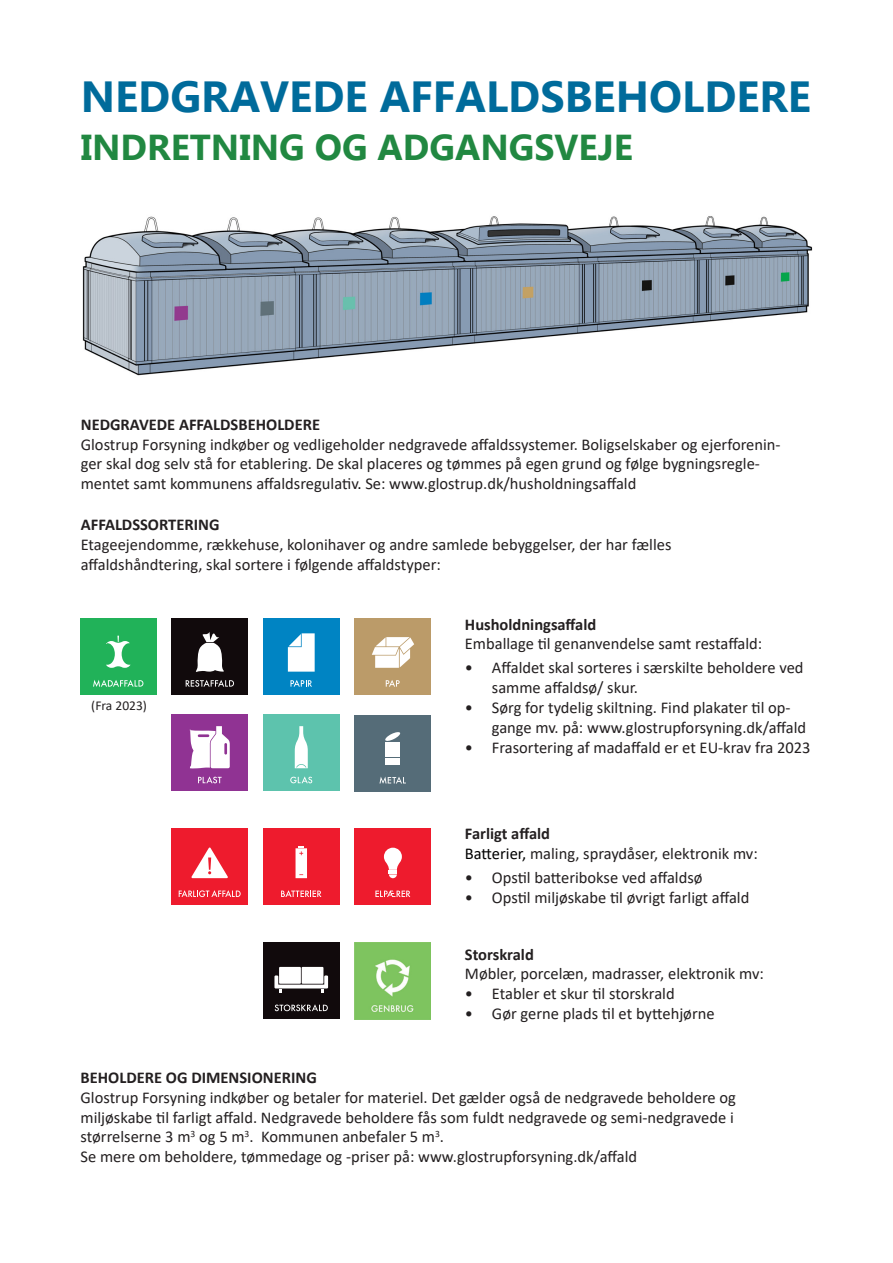
<style>
.page{position:relative;width:893px;height:1263px;background:#fff}
.page>*{position:absolute;margin:0;border:0;box-sizing:border-box;transform-origin:0 0}
.t1{font:700 43.5px "Myanmar Text";color:#006b9b}
.t2{font:700 36px "Myanmar Text";color:#218841}
.t3{font:16.5px/19.8px "Calibri";color:#231f20}
.t4{font:700 16.5px "Calibri";color:#231f20}
.t5{font:13.5px "Calibri";color:#231f20}
.s1{color:#000}
</style>
<div class="page">
<img style="left:82px;top:216px;width:730px;height:160px">
<div style="left:263px;top:618px;width:77px;height:77px;background:#0084c3"></div>
<svg style="left:290px;top:680px;width:22px;height:7px"></svg>
<svg style="left:288px;top:633px;width:27px;height:39px"></svg>
<div style="left:354px;top:715px;width:77px;height:76px;background:#556c78"></div>
<svg style="left:379px;top:777px;width:27px;height:7px"></svg>
<svg style="left:385px;top:732px;width:16px;height:9px"></svg>
<div style="left:385px;top:758px;width:15px;height:7px;background:#fff"></div>
<div style="left:385px;top:742px;width:15px;height:6px;background:#fff"></div>
<svg style="left:385px;top:749px;width:15px;height:8px"></svg>
<div style="left:172px;top:715px;width:76px;height:76px;background:#903393"></div>
<svg style="left:198px;top:776px;width:24px;height:7px"></svg>
<svg style="left:190px;top:726px;width:40px;height:42px"></svg>
<div style="left:263px;top:715px;width:77px;height:76px;background:#5dc3ad"></div>
<svg style="left:290px;top:776px;width:22px;height:7px"></svg>
<svg style="left:295px;top:726px;width:13px;height:42px"></svg>
<div style="left:354px;top:618px;width:77px;height:77px;background:#bb9b69"></div>
<svg style="left:386px;top:680px;width:14px;height:7px"></svg>
<svg style="left:372px;top:637px;width:42px;height:31px"></svg>
<div style="left:172px;top:618px;width:76px;height:77px;background:#110a0c"></div>
<svg style="left:186px;top:680px;width:48px;height:7px"></svg>
<svg style="left:196px;top:632px;width:28px;height:40px"></svg>
<div style="left:171px;top:828px;width:77px;height:77px;background:#ee1b2d"></div>
<svg style="left:179px;top:890px;width:62px;height:7px"></svg>
<svg style="left:191px;top:847px;width:37px;height:31px"></svg>
<div style="left:263px;top:828px;width:77px;height:77px;background:#ee1b2d"></div>
<svg style="left:281px;top:890px;width:40px;height:7px"></svg>
<svg style="left:296px;top:846px;width:11px;height:32px"></svg>
<div style="left:263px;top:942px;width:77px;height:77px;background:#110a0c"></div>
<svg style="left:275px;top:1004px;width:53px;height:7px"></svg>
<div style="left:279px;top:967px;width:22px;height:17px;background:#fff"></div>
<div style="left:302px;top:967px;width:21px;height:17px;background:#fff"></div>
<svg style="left:274px;top:975px;width:54px;height:17px"></svg>
<img style="left:354px;top:942px;width:77px;height:77px">
<div style="left:355px;top:828px;width:76px;height:77px;background:#ee1b2d"></div>
<svg style="left:375px;top:890px;width:35px;height:7px"></svg>
<svg style="left:384px;top:848px;width:18px;height:30px"></svg>
<div style="left:80px;top:618px;width:77px;height:77px;background:#21b259"></div>
<svg style="left:93px;top:680px;width:50px;height:7px"></svg>
<svg style="left:106px;top:636px;width:25px;height:32px"></svg>
<p class="t1" style="left:81px;top:72px;width:732px">NEDGRAVEDE AFFALDSBEHOLDERE</p>
<p class="t2" style="left:81px;top:127px;width:554px">INDRETNING OG ADGANGSVEJE</p>
<p class="t4" style="left:81px;top:413px;width:241px">NEDGRAVEDE AFFALDSBEHOLDERE</p>
<p class="t3" style="left:81px;top:434px;width:701px">Glostrup Forsyning indkøber og vedligeholder nedgravede affaldssystemer. Boligselskaber og ejerforenin&shy;ger skal dog selv stå for etablering. De skal placeres og tømmes på egen grund og følge bygningsregle&shy;mentet samt kommunens affaldsregulativ<span class="s1">.</span> Se: www.glostrup.dk/husholdningsaffald</p>
<p class="t4" style="left:81px;top:513px;width:140px">AFFALDSSORTERING</p>
<p class="t3" style="left:81px;top:534px;width:592px">Etageejendomme, rækkehuse, kolonihaver og andre samlede bebyggelser, der har fælles affaldshåndtering, skal sortere i følgende affaldstyper:</p>
<p class="t5" style="left:91px;top:696px;width:57px">(Fra 2023)</p>
<p class="t4" style="left:465px;top:612px;width:133px">Husholdningsaffald</p>
<p class="t3" style="left:465px;top:633px;width:299px">Emballage til genanvendelse samt restaffald:</p>
<p class="t3" style="left:492px;top:657px;width:313px;text-indent:-27px">• Affaldet skal sorteres i særskilte beholdere ved samme affaldsø/ skur.</p>
<p class="t3" style="left:492px;top:697px;width:316px;text-indent:-27px">• Sørg for tydelig skiltning. Find plakater til op&shy;gange mv. på: www.glostrupforsyning.dk/affald</p>
<p class="t3" style="left:465px;top:737px;width:347px">• Frasortering af madaffald er et EU-krav fra 2023</p>
<p class="t4" style="left:465px;top:822px;width:87px">Farligt affald</p>
<p class="t3" style="left:465px;top:843px;width:294px"><span class="s1">Batterier,</span> maling, spraydåser, elektronik mv:</p>
<p class="t3" style="left:465px;top:867px;width:239px">• Opstil batteribokse ved affaldsø</p>
<p class="t3" style="left:465px;top:887px;width:286px">• Opstil miljøskabe til øvrigt farligt affald</p>
<p class="t4" style="left:465px;top:942px;width:70px">Storskrald</p>
<p class="t3" style="left:465px;top:964px;width:300px">Møbler, porcelæn, madrasser, elektronik mv:</p>
<p class="t3" style="left:465px;top:983px;width:211px">• Etabler et skur til storskrald</p>
<p class="t3" style="left:465px;top:1003px;width:251px">• Gør gerne plads til et byttehjørne</p>
<p class="t4" style="left:81px;top:1066px;width:238px">BEHOLDERE OG DIMENSIONERING</p>
<p class="t3" style="left:81px;top:1087px;width:657px">Glostrup Forsyning indkøber og betaler for materiel. Det gælder også de nedgravede beholdere og miljøskabe til farligt affald. Nedgravede beholdere fås som fuldt nedgravede og semi-nedgravede i størrelserne 3 m<sup>3</sup> og 5 m<sup>3</sup>. Kommunen anbefaler 5 m<sup>3</sup>.</p>
<p class="t3" style="left:81px;top:1146px;width:558px">Se mere om beholdere, tømmedage og -priser på: www.glostrupforsyning.dk/affald</p>
</div>
